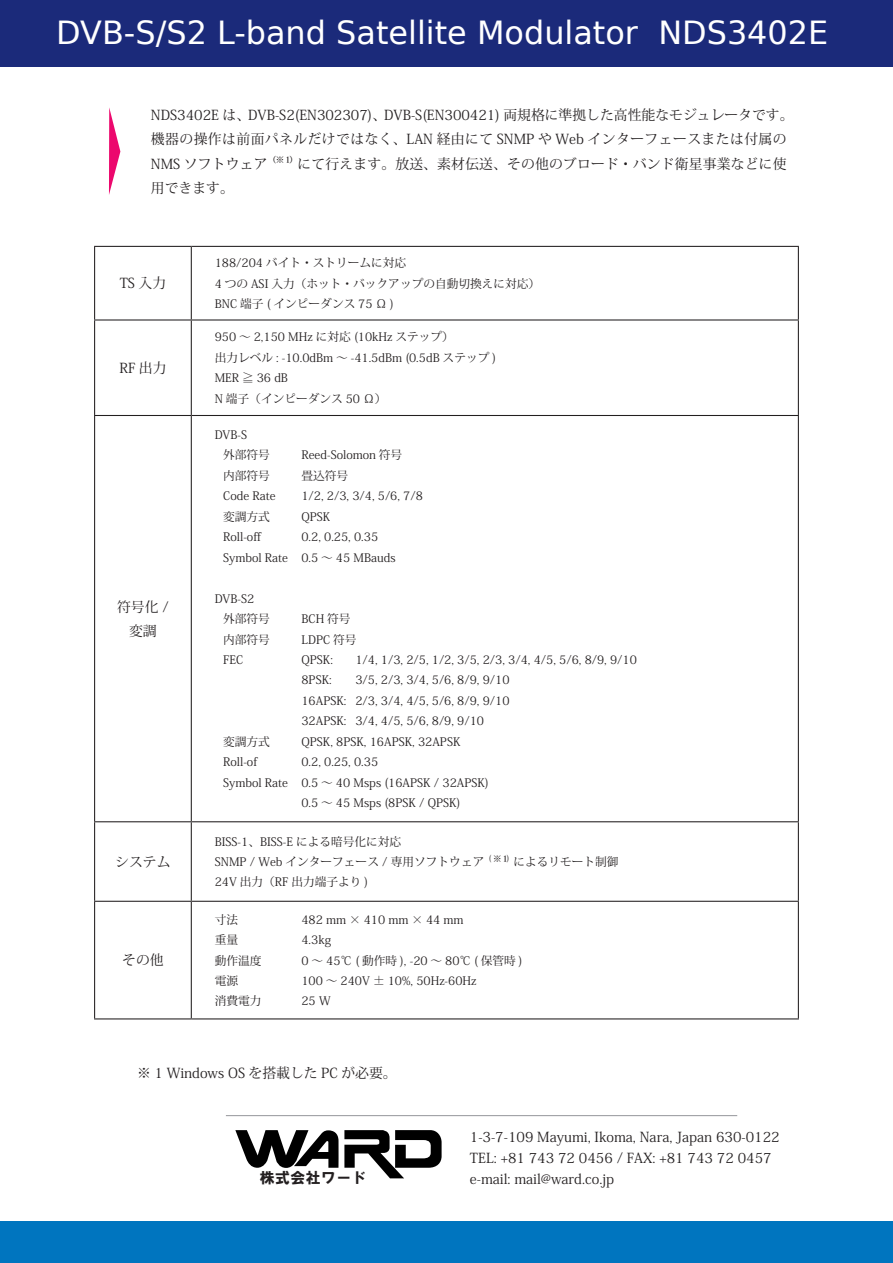
<style>
.page{position:relative;width:893px;height:1263px;background:#fff}
.page>*{position:absolute;margin:0;border:0;box-sizing:border-box;transform-origin:0 0}
.t1{font:31.95px "Bitstream Vera Sans";color:#fff}
.t2{font:14.85px "HG Soei Kakugothic UB";letter-spacing:.03em;color:#231f20}
.t3{font:13.8px/24.2px "Koz Min Std";color:#231f20}
.t4{font:11.7px/20.4px "Koz Min Std";color:#231f20}
</style>
<div class="page">
<div style="left:0;top:0;width:893px;height:67px;background:#1b2a7a"></div>
<div style="left:0;top:1221px;width:893px;height:42px;background:#0075bf"></div>
<hr style="left:226px;top:1115px;width:511px;height:1px;background:#9b9ca0">
<svg style="left:235px;top:1130px;width:207px;height:48px"></svg>
<hr style="left:94px;top:246px;width:97px;height:1px;background:#231f20">
<hr style="left:94px;top:247px;width:1px;height:72px;background:#231f20">
<hr style="left:191px;top:246px;width:608px;height:1px;background:#231f20">
<hr style="left:191px;top:247px;width:1px;height:72px;background:#231f20">
<hr style="left:798px;top:247px;width:1px;height:72px;background:#231f20">
<hr style="left:94px;top:319px;width:97px;height:1px;background:#231f20">
<hr style="left:94px;top:320px;width:1px;height:95px;background:#231f20">
<hr style="left:191px;top:319px;width:608px;height:1px;background:#231f20">
<hr style="left:191px;top:320px;width:1px;height:95px;background:#231f20">
<hr style="left:798px;top:320px;width:1px;height:95px;background:#231f20">
<hr style="left:94px;top:415px;width:97px;height:1px;background:#231f20">
<hr style="left:94px;top:416px;width:1px;height:405px;background:#231f20">
<hr style="left:191px;top:415px;width:608px;height:1px;background:#231f20">
<hr style="left:191px;top:416px;width:1px;height:405px;background:#231f20">
<hr style="left:798px;top:416px;width:1px;height:405px;background:#231f20">
<hr style="left:94px;top:821px;width:97px;height:1px;background:#231f20">
<hr style="left:94px;top:822px;width:1px;height:79px;background:#231f20">
<hr style="left:191px;top:821px;width:608px;height:1px;background:#231f20">
<hr style="left:191px;top:822px;width:1px;height:79px;background:#231f20">
<hr style="left:798px;top:822px;width:1px;height:79px;background:#231f20">
<hr style="left:94px;top:901px;width:97px;height:1px;background:#231f20">
<hr style="left:94px;top:902px;width:1px;height:116px;background:#231f20">
<hr style="left:191px;top:901px;width:608px;height:1px;background:#231f20">
<hr style="left:191px;top:902px;width:1px;height:116px;background:#231f20">
<hr style="left:798px;top:902px;width:1px;height:116px;background:#231f20">
<hr style="left:94px;top:1018px;width:97px;height:1px;background:#231f20">
<hr style="left:191px;top:1018px;width:608px;height:1px;background:#231f20">
<svg style="left:109px;top:107px;width:11px;height:88px"></svg>
<h1 class="t1" style="left:56px;top:15px;width:774px">DVB-S/S2 L-band Satellite Modulator NDS3402E</h1>
<p class="t3" style="left:151px;top:103px;width:644px">NDS3402E は、DVB-S2(EN302307)、DVB-S(EN300421) 両規格に準拠した高性能なモジュレータです。機器の操作は前面パネルだけではなく、LAN 経由にて SNMP や Web インターフェースまたは付属のNMS ソフトウェア<sup>（※</sup> <sup>1）</sup>にて行えます。放送、素材伝送、その他のブロード・バンド衛星事業などに使用できます。</p>
<p class="t3" style="left:120px;top:271px;width:48px">TS 入力</p>
<p class="t3" style="left:119px;top:356px;width:49px">RF 出力</p>
<p class="t3" style="left:117px;top:595px;width:53px;text-align:center">符号化 /変調</p>
<p class="t3" style="left:115px;top:850px;width:57px">システム</p>
<p class="t3" style="left:122px;top:948px;width:43px">その他</p>
<p class="t4" style="left:215px;top:253px;width:327px">188/204 バイト・ストリームに対応<br>4 つの ASI 入力（ホット・バックアップの自動切換えに対応）<br>BNC 端子 ( インピーダンス 75 Ω )</p>
<p class="t4" style="left:215px;top:327px;width:283px">950 ～ 2,150 MHz に対応 (10kHz ステップ）<br>出力レベル : -10.0dBm ～ -41.5dBm (0.5dB ステップ )<br>MER ≧ 36 dB<br>N 端子（インピーダンス 50 Ω）</p>
<p class="t4" style="left:223px;top:424px;width:48px;text-indent:-9px">DVB-S<br>外部符号</p>
<p class="t4" style="left:301px;top:445px;width:102px">Reed-Solomon 符号</p>
<p class="t4" style="left:223px;top:465px;width:48px">内部符号</p>
<p class="t4" style="left:301px;top:465px;width:48px">畳込符号</p>
<p class="t4" style="left:223px;top:486px;width:54px">Code Rate</p>
<p class="t4" style="left:301px;top:486px;width:123px">1/2, 2/3, 3/4, 5/6, 7/8</p>
<p class="t4" style="left:223px;top:506px;width:48px">変調方式</p>
<p class="t4" style="left:301px;top:506px;width:30px">QPSK</p>
<p class="t4" style="left:223px;top:527px;width:40px">Roll-off</p>
<p class="t4" style="left:223px;top:527px;width:174px;text-indent:78px">0.2, 0.25, 0.35<br>Symbol Rate 0.5 ～ 45 MBauds</p>
<p class="t4" style="left:223px;top:588px;width:48px;text-indent:-9px">DVB-S2<br>外部符号</p>
<p class="t4" style="left:301px;top:609px;width:51px">BCH 符号</p>
<p class="t4" style="left:223px;top:629px;width:48px">内部符号</p>
<p class="t4" style="left:301px;top:629px;width:57px">LDPC 符号</p>
<p class="t4" style="left:223px;top:650px;width:22px">FEC</p>
<p class="t4" style="left:301px;top:650px;width:33px">QPSK:</p>
<p class="t4" style="left:355px;top:650px;width:283px">1/4, 1/3, 2/5, 1/2, 3/5, 2/3, 3/4, 4/5, 5/6, 8/9, 9/10</p>
<p class="t4" style="left:301px;top:670px;width:32px">8PSK:</p>
<p class="t4" style="left:301px;top:670px;width:210px;text-align:justify;text-indent:54px">3/5, 2/3, 3/4, 5/6, 8/9, 9/10<br>16APSK: 2/3, 3/4, 4/5, 5/6, 8/9, 9/10<br>32APSK: 3/4, 4/5, 5/6, 8/9, 9/10</p>
<p class="t4" style="left:223px;top:731px;width:48px">変調方式</p>
<p class="t4" style="left:301px;top:731px;width:161px">QPSK, 8PSK, 16APSK, 32APSK</p>
<p class="t4" style="left:223px;top:752px;width:36px">Roll-of</p>
<p class="t4" style="left:301px;top:752px;width:78px">0.2, 0.25, 0.35</p>
<p class="t4" style="left:223px;top:772px;width:267px">Symbol Rate 0.5 ～ 40 Msps (16APSK / 32APSK)</p>
<p class="t4" style="left:301px;top:793px;width:161px">0.5 ～ 45 Msps (8PSK / QPSK)</p>
<p class="t4" style="left:215px;top:831px;width:405px">BISS-1、BISS-E による暗号化に対応<br>SNMP / Web インターフェース / 専用ソフトウェア <sup>(</sup> <sup>※</sup> <sup>1)</sup> によるリモート制御<br>24V 出力（RF 出力端子より )</p>
<p class="t4" style="left:215px;top:909px;width:25px">寸法</p>
<p class="t4" style="left:301px;top:909px;width:164px">482 mm × 410 mm × 44 mm</p>
<p class="t4" style="left:215px;top:930px;width:25px">重量</p>
<p class="t4" style="left:301px;top:930px;width:31px">4.3kg</p>
<p class="t4" style="left:215px;top:950px;width:48px">動作温度</p>
<p class="t4" style="left:301px;top:950px;width:223px">0 ～ 45℃ ( 動作時 ), -20 ～ 80℃ ( 保管時 )</p>
<p class="t4" style="left:215px;top:971px;width:25px">電源</p>
<p class="t4" style="left:301px;top:971px;width:177px">100 ～ 240V ± 10%, 50Hz-60Hz</p>
<p class="t4" style="left:215px;top:991px;width:48px">消費電力</p>
<p class="t4" style="left:301px;top:991px;width:31px">25 W</p>
<p class="t3" style="left:137px;top:1061px;width:261px">※ 1 Windows OS を搭載した PC が必要。</p>
<p class="t2" style="left:260px;top:1170px;width:108px">株式会社ワード</p>
<p class="t3" style="left:470px;top:1126px;width:311px;line-height:21.3px">1-3-7-109 Mayumi, Ikoma, Nara, Japan 630-0122<br>TEL: +81 743 72 0456 / FAX: +81 743 72 0457 e-mail: mail@ward.co.jp</p>
</div>
